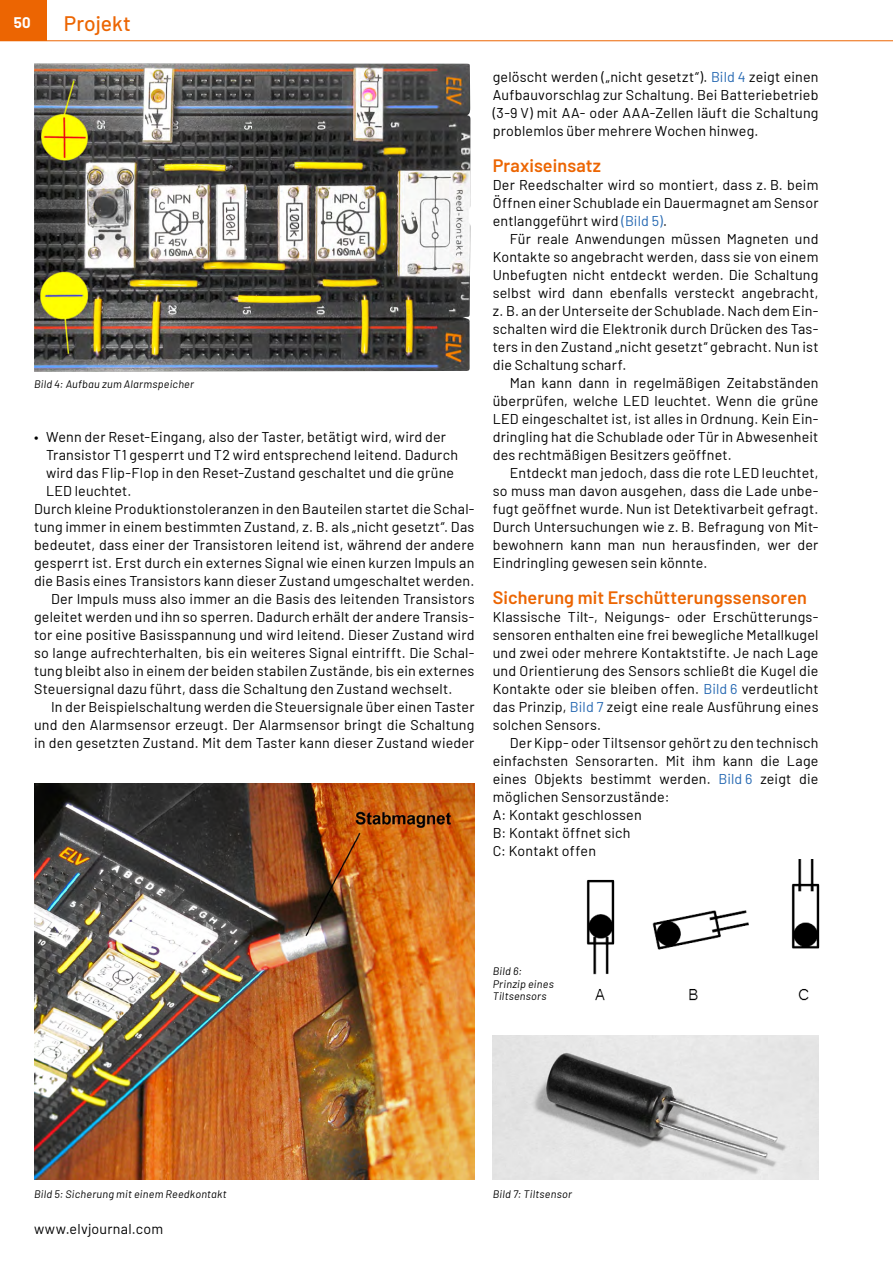
<style>
.page{position:relative;width:893px;height:1263px;background:#fff}
.page>*{position:absolute;margin:0;border:0;box-sizing:border-box;transform-origin:0 0}
.t1{font:500 21px "Barlow";color:#ec6502}
.t2{font:600 18px "Barlow";letter-spacing:.005em;color:#ec6502}
.t3{font:700 15px "Barlow";color:#fff}
.t4{font:14.25px/18px "Barlow";letter-spacing:.015em;color:#000;text-align:justify}
.t5{font:italic 10.8px/12.5px "Barlow";letter-spacing:.025em;color:#000}
.s1{color:#2769b2}
</style>
<div class="page">
<div style="left:0;top:0;width:47px;height:40px;background:#ec6502"></div>
<hr style="left:0;top:40px;width:893px;height:1px;background:#ec6502">
<img style="left:34px;top:63px;width:436px;height:309px">
<img style="left:34px;top:784px;width:441px;height:396px">
<img style="left:586px;top:859px;width:234px;height:142px">
<img style="left:493px;top:1036px;width:326px;height:144px">
<p class="t3" style="left:14px;top:11px;width:18px">50</p>
<h1 class="t1" style="left:64px;top:8px;width:69px">Projekt</h1>
<p class="t5" style="left:34px;top:377px;width:161px">Bild 4: Aufbau zum Alarmspeicher</p>
<p class="t4" style="left:34px;top:427px;width:414px">• Wenn der Reset-Eingang, also der Taster, betätigt wird, wird der</p>
<p class="t4" style="left:46px;top:445px;width:413px">Transistor T1 gesperrt und T2 wird entsprechend leitend. Dadurch</p>
<p class="t4" style="left:46px;top:463px;width:410px">wird das Flip-Flop in den Reset-Zustand geschaltet und die grüne</p>
<p class="t4" style="left:46px;top:481px;width:87px">LED leuchtet.</p>
<p class="t4" style="left:34px;top:499px;width:442px">Durch kleine Produktionstoleranzen in den Bauteilen startet die Schal-</p>
<p class="t4" style="left:34px;top:517px;width:442px">tung immer in einem bestimmten Zustand, z. B. als „nicht gesetzt“. Das</p>
<p class="t4" style="left:34px;top:535px;width:442px">bedeutet, dass einer der Transistoren leitend ist, während der andere</p>
<p class="t4" style="left:34px;top:553px;width:442px">gesperrt ist. Erst durch ein externes Signal wie einen kurzen Impuls an</p>
<p class="t4" style="left:34px;top:571px;width:442px">die Basis eines Transistors kann dieser Zustand umgeschaltet werden.</p>
<p class="t4" style="left:51px;top:589px;width:425px">Der Impuls muss also immer an die Basis des leitenden Transistors</p>
<p class="t4" style="left:34px;top:607px;width:442px">geleitet werden und ihn so sperren. Dadurch erhält der andere Transis-</p>
<p class="t4" style="left:34px;top:625px;width:442px">tor eine positive Basisspannung und wird leitend. Dieser Zustand wird</p>
<p class="t4" style="left:34px;top:643px;width:442px">so lange aufrechterhalten, bis ein weiteres Signal eintrifft. Die Schal-</p>
<p class="t4" style="left:34px;top:661px;width:442px">tung bleibt also in einem der beiden stabilen Zustände, bis ein externes</p>
<p class="t4" style="left:34px;top:679px;width:420px">Steuersignal dazu führt, dass die Schaltung den Zustand wechselt.</p>
<p class="t4" style="left:51px;top:697px;width:425px">In der Beispielschaltung werden die Steuersignale über einen Taster</p>
<p class="t4" style="left:34px;top:715px;width:442px">und den Alarmsensor erzeugt. Der Alarmsensor bringt die Schaltung</p>
<p class="t4" style="left:34px;top:733px;width:442px">in den gesetzten Zustand. Mit dem Taster kann dieser Zustand wieder</p>
<p class="t4" style="left:493px;top:67px;width:327px">gelöscht werden („nicht gesetzt“). <span class="s1">Bild 4</span> zeigt einen Aufbauvorschlag zur Schaltung. Bei Batteriebetrieb (3-9 V) mit AA- oder AAA-Zellen läuft die Schaltung problemlos über mehrere Wochen hinweg.</p>
<p class="t2" style="left:493px;top:152px;width:110px">Praxiseinsatz</p>
<p class="t4" style="left:493px;top:175px;width:327px">Der Reedschalter wird so montiert, dass z. B. beim Öffnen einer Schublade ein Dauermagnet am Sensor entlanggeführt wird <span class="s1">(Bild 5)</span>.</p>
<p class="t4" style="left:493px;top:229px;width:327px;text-indent:17px">Für reale Anwendungen müssen Magneten und Kontakte so angebracht werden, dass sie von einem Unbefugten nicht entdeckt werden. Die Schaltung selbst wird dann ebenfalls versteckt angebracht, z. B. an der Unterseite der Schublade. Nach dem Ein&shy;schalten wird die Elektronik durch Drücken des Tas&shy;ters in den Zustand „nicht gesetzt“ gebracht. Nun ist die Schaltung scharf.</p>
<p class="t4" style="left:493px;top:373px;width:327px;text-indent:17px">Man kann dann in regelmäßigen Zeitabständen überprüfen, welche LED leuchtet. Wenn die grüne LED eingeschaltet ist, ist alles in Ordnung. Kein Ein&shy;dringling hat die Schublade oder Tür in Abwesenheit des rechtmäßigen Besitzers geöffnet.</p>
<p class="t4" style="left:493px;top:463px;width:327px;text-indent:17px">Entdeckt man jedoch, dass die rote LED leuchtet, so muss man davon ausgehen, dass die Lade unbe&shy;fugt geöffnet wurde. Nun ist Detektivarbeit gefragt.<br>Durch Untersuchungen wie z. B. Befragung von Mit&shy;bewohnern kann man nun herausfinden, wer der Eindringling gewesen sein könnte.</p>
<p class="t2" style="left:493px;top:584px;width:316px">Sicherung mit Erschütterungssensoren</p>
<p class="t4" style="left:493px;top:607px;width:327px">Klassische Tilt-, Neigungs- oder Erschütterungs&shy;sensoren enthalten eine frei bewegliche Metallkugel und zwei oder mehrere Kontaktstifte. Je nach Lage und Orientierung des Sensors schließt die Kugel die Kontakte oder sie bleiben offen. <span class="s1">Bild 6</span> verdeutlicht das Prinzip, <span class="s1">Bild 7</span> zeigt eine reale Ausführung eines solchen Sensors.</p>
<p class="t4" style="left:493px;top:733px;width:327px;text-align:left;text-indent:17px">Der Kipp- oder Tiltsensor gehört zu den technisch einfachsten Sensorarten. Mit ihm kann die Lage eines Objekts bestimmt werden. <span class="s1">Bild 6</span> zeigt die möglichen Sensorzustände:<br>A: Kontakt geschlossen<br>B: Kontakt öffnet sich<br>C: Kontakt offen</p>
<p class="t5" style="left:493px;top:964px;width:62px">Bild 6:<br>Prinzip eines<br>Tiltsensors</p>
<p class="t5" style="left:34px;top:1187px;width:194px">Bild 5: Sicherung mit einem Reedkontakt</p>
<p class="t4" style="left:34px;top:1219px;width:131px">www.elvjournal.com</p>
<p class="t5" style="left:493px;top:1187px;width:81px">Bild 7: Tiltsensor</p>
</div>
